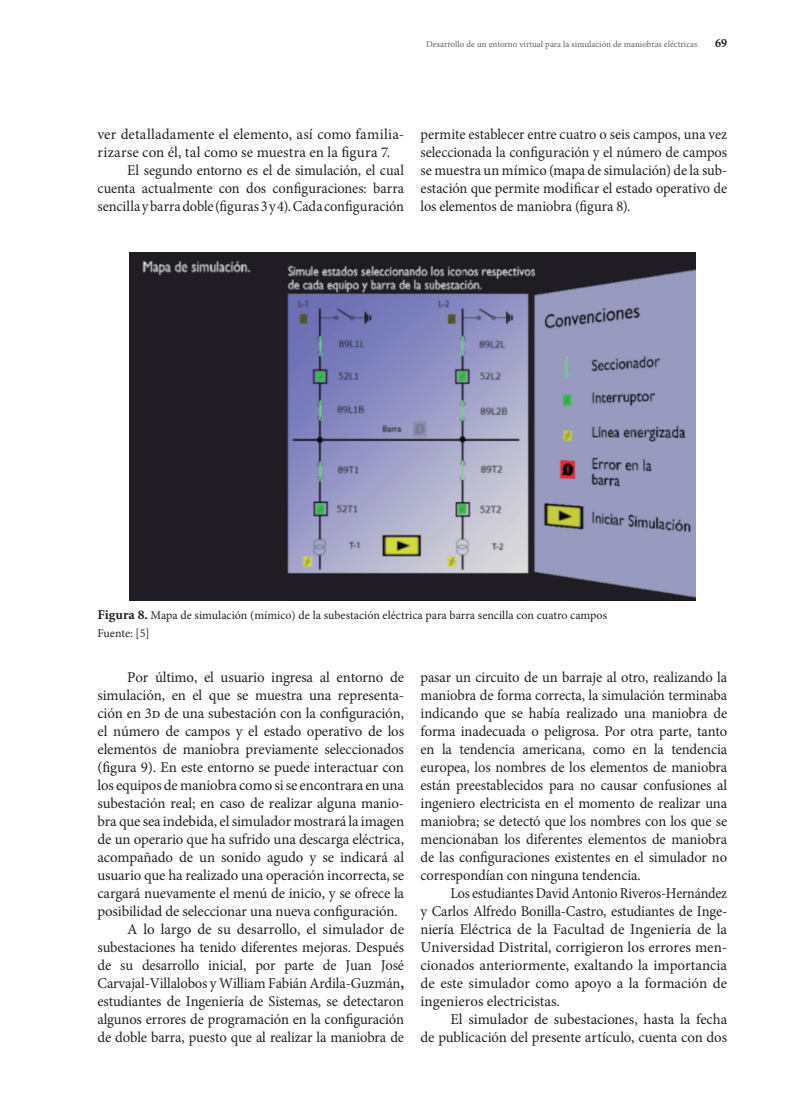
<style>
.page{position:relative;width:808px;height:1106px;background:#fff}
.page>*{position:absolute;margin:0;border:0;box-sizing:border-box;transform-origin:0 0}
.Texto{font:15px/18px "Minion Pro";letter-spacing:-.01em;color:#231f20;text-align:justify}
.Texto-2{font:15px/18px "Minion Pro";letter-spacing:-.01em;color:#231f20;text-align:justify;scale:.96 1}
.Texto-3{font:15px/18px "Minion Pro";letter-spacing:-.01em;color:#231f20;text-align:justify;scale:.94 1}
.t1{font:700 12.75px "Minion Pro";color:#231f20;scale:.94 1}
.Figura_nombre{font:12px "Minion Pro";letter-spacing:-.005em;color:#231f20}
.Figura_fuente{font:12px "Minion Pro";color:#231f20}
.t2{font:9px "Minion Pro";color:#636366}
.s1{font-weight:700;font-size:13.5px}
.s2{font-weight:700}
</style>
<div class="page">
<img style="left:129px;top:252px;width:567px;height:349px">
<p class="t2" style="left:426px;top:38px;width:273px">Desarrollo de un entorno virtual para la simulación de maniobras eléctricas</p>
<p class="t1" style="left:715px;top:34px;width:14px">69</p>
<p class="Texto" style="left:98px;top:125px;width:308px">ver detalladamente el elemento, así como familia&shy;rizarse con él, tal como se muestra en la figura 7.</p>
<p class="Texto-2" style="left:98px;top:161px;width:321px;text-indent:30px">El segundo entorno es el de simulación, el cual cuenta actualmente con dos configuraciones: barra sencilla y barra doble (figuras 3 y 4). Cada configuración</p>
<p class="Texto-2" style="left:421px;top:125px;width:321px">permite establecer entre cuatro o seis campos, una vez seleccionada la configuración y el número de campos se muestra un mímico (mapa de simulación) de la sub&shy;estación que permite modificar el estado operativo de los elementos de maniobra (figura 8).</p>
<p class="Figura_nombre" style="left:98px;top:607px;width:511px"><span class="s1">Figura 8.</span> Mapa de simulación (mímico) de la subestación eléctrica para barra sencilla con cuatro campos</p>
<p class="Figura_fuente" style="left:98px;top:625px;width:54px">Fuente: [5]</p>
<p class="Texto" style="left:98px;top:668px;width:308px;text-indent:30px">Por último, el usuario ingresa al entorno de simulación, en el que se muestra una representa&shy;ción en 3d de una subestación con la configuración, el número de campos y el estado operativo de los elementos de maniobra previamente seleccionados (figura 9). En este entorno se puede interactuar con los equipos de maniobra como si se encontrara en una subestación real; en caso de realizar alguna manio&shy;bra que sea indebida, el simulador mostrará la imagen de un operario que ha sufrido una descarga eléctrica, acompañado de un sonido agudo y se indicará al usuario que ha realizado una operación incorrecta, se cargará nuevamente el menú de inicio, y se ofrece la posibilidad de seleccionar una nueva configuración.</p>
<p class="Texto" style="left:98px;top:920px;width:308px;text-indent:30px">A lo largo de su desarrollo, el simulador de subestaciones ha tenido diferentes mejoras. Después de su desarrollo inicial, por parte de Juan José Carvajal-Villalobos y William Fabián Ardila-Guzmán<span class="s2">, </span>estudiantes de Ingeniería de Sistemas, se detectaron algunos errores de programación en la configuración de doble barra, puesto que al realizar la maniobra de</p>
<p class="Texto" style="left:421px;top:668px;width:308px">pasar un circuito de un barraje al otro, realizando la maniobra de forma correcta, la simulación terminaba indicando que se había realizado una maniobra de forma inadecuada o peligrosa. Por otra parte, tanto en la tendencia americana, como en la tendencia europea, los nombres de los elementos de maniobra están preestablecidos para no causar confusiones al ingeniero electricista en el momento de realizar una maniobra; se detectó que los nombres con los que se mencionaban los diferentes elementos de maniobra de las configuraciones existentes en el simulador no correspondían con ninguna tendencia.</p>
<p class="Texto-3" style="left:421px;top:884px;width:328px;text-indent:30px">Los estudiantes David Antonio Riveros-Hernández y Carlos Alfredo Bonilla-Castro, estudiantes de Inge&shy;niería Eléctrica de la Facultad de Ingeniería de la Universidad Distrital, corrigieron los errores men&shy;cionados anteriormente, exaltando la importancia de este simulador como apoyo a la formación de ingenieros electricistas.</p>
<p class="Texto" style="left:421px;top:1010px;width:308px;text-align:right">El simulador de subestaciones, hasta la fecha<br>de publicación del presente artículo, cuenta con dos</p>
</div>
